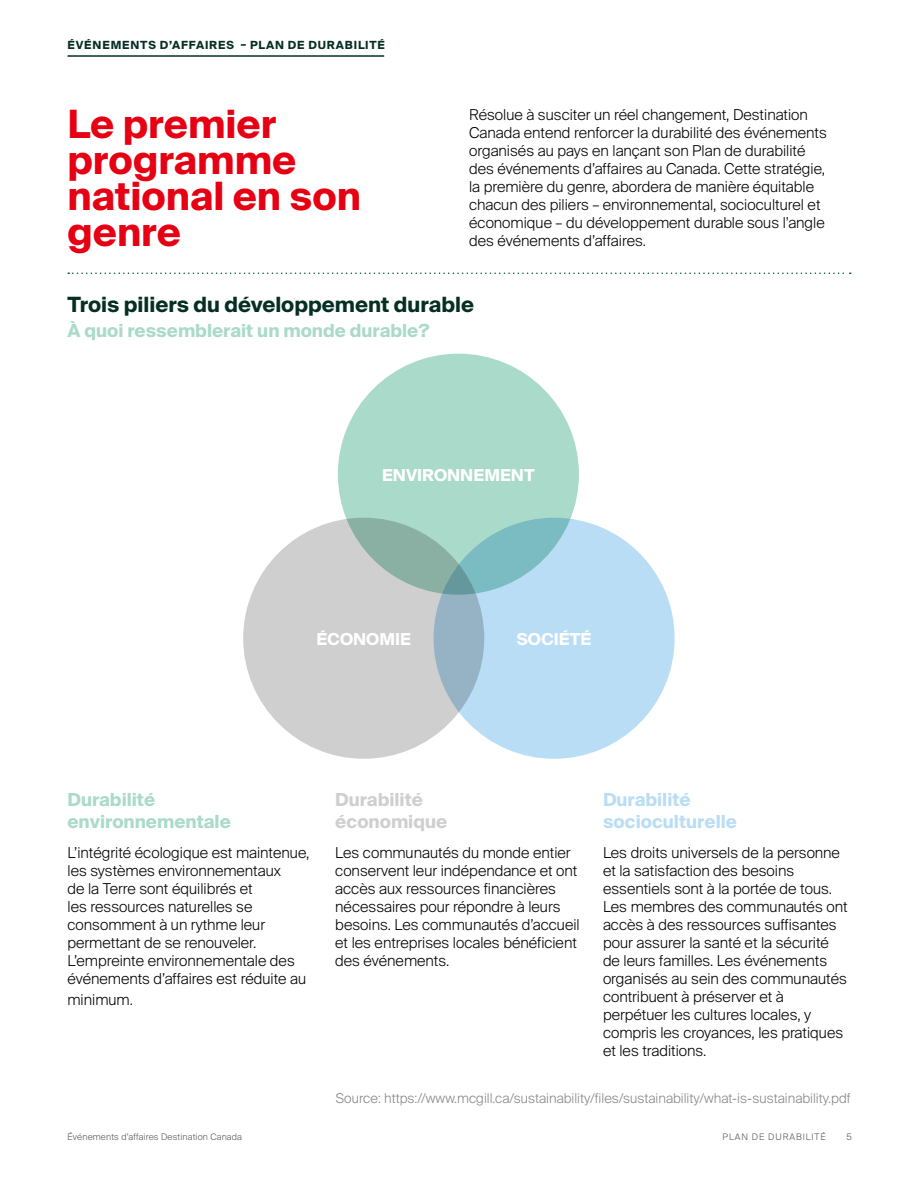
<style>
.page{position:relative;width:918px;height:1188px;background:#fff}
.page>*{position:absolute;margin:0;border:0;box-sizing:border-box;transform-origin:0 0}
.t1{font:700 39px/36px "Suisse Intl";color:#e60013}
.t2{font:700 21px "Suisse Intl";color:#062f23}
.t3{font:700 18px/21.6px "Suisse Intl";color:#aadaca}
.t4{font:700 18px/21.6px "Suisse Intl";color:#b9ddf5}
.t5{font:700 18px/21.6px "Suisse Intl";color:#cfcfcf}
.t6{font:700 16.5px "Suisse Intl";color:#fff}
.t7{font:300 15px/18px "Suisse Intl";color:#000}
.t8{font:300 13.5px "Suisse Intl";color:#878787}
.t9{font:700 11.25px "Suisse Intl";letter-spacing:.075em;color:#062f23}
.t10{font:300 9px "Suisse Intl";letter-spacing:.02em;color:#58595b}
.t11{font:300 9px "Suisse Intl";letter-spacing:.1em;color:#58595b}
</style>
<div class="page">
<div style="left:338px;top:354px;width:241px;height:241px;background:#aadaca;border-radius:50%"></div>
<div style="left:243px;top:518px;width:241px;height:241px;background:#cfcfcf;border-radius:50%"></div>
<svg style="left:434px;top:518px;width:241px;height:241px;background:#aed4ea"></svg>
<svg style="left:68px;top:273px;width:783px;height:1px"></svg>
<hr style="left:68px;top:55px;width:316px;height:2px;background:#062f23">
<p class="t9" style="left:68px;top:38px;width:319px">ÉVÉNEMENTS D’AFFAIRES – PLAN DE DURABILITÉ</p>
<h1 class="t1" style="left:68px;top:107px;width:295px">Le premier programme national en son genre</h1>
<p class="t7" style="left:469px;top:105px;width:359px">Résolue à susciter un réel changement, Destination Canada entend renforcer la durabilité des événements organisés au pays en lançant son Plan de durabilité des événements d’affaires au Canada. Cette stratégie, la première du genre, abordera de manière équitable chacun des piliers – environnemental, socioculturel et économique – du développement durable sous l’angle des événements d’affaires.</p>
<h2 class="t2" style="left:68px;top:292px;width:408px">Trois piliers du développement durable</h2>
<p class="t3" style="left:68px;top:320px;width:364px">À quoi ressemblerait un monde durable?</p>
<p class="t6" style="left:382px;top:465px;width:154px">ENVIRONNEMENT</p>
<p class="t6" style="left:317px;top:629px;width:96px">ÉCONOMIE</p>
<p class="t6" style="left:517px;top:629px;width:76px">SOCIÉTÉ</p>
<p class="t3" style="left:68px;top:789px;width:165px">Durabilité environnementale</p>
<p class="t7" style="left:68px;top:844px;width:243px">L’intégrité écologique est maintenue, les systèmes environnementaux<br>de la Terre sont équilibrés et<br>les ressources naturelles se consomment à un rythme leur permettant de se renouveler.<br>L’empreinte environnementale des événements d’affaires est réduite au</p>
<p class="t7" style="left:68px;top:991px;width:67px">minimum.</p>
<p class="t5" style="left:335px;top:789px;width:114px">Durabilité économique</p>
<p class="t7" style="left:335px;top:844px;width:246px">Les communautés du monde entier conservent leur indépendance et ont accès aux ressources financières nécessaires pour répondre à leurs besoins. Les communautés d’accueil et les entreprises locales bénéficient des événements.</p>
<p class="t4" style="left:603px;top:789px;width:136px">Durabilité socioculturelle</p>
<p class="t7" style="left:603px;top:844px;width:246px">Les droits universels de la personne et la satisfaction des besoins essentiels sont à la portée de tous.<br>Les membres des communautés ont accès à des ressources suffisantes pour assurer la santé et la sécurité de leurs familles. Les événements organisés au sein des communautés contribuent à préserver et à perpétuer les cultures locales, y compris les croyances, les pratiques et les traditions.</p>
<p class="t8" style="left:336px;top:1090px;width:516px">Source: https://www.mcgill.ca/sustainability/files/sustainability/what-is-sustainability.pdf</p>
<p class="t10" style="left:68px;top:1132px;width:176px">Événements d’affaires Destination Canada</p>
<p class="t11" style="left:723px;top:1132px;width:105px">PLAN DE DURABILITÉ</p>
<p class="t10" style="left:847px;top:1132px;width:7px">5</p>
</div>
